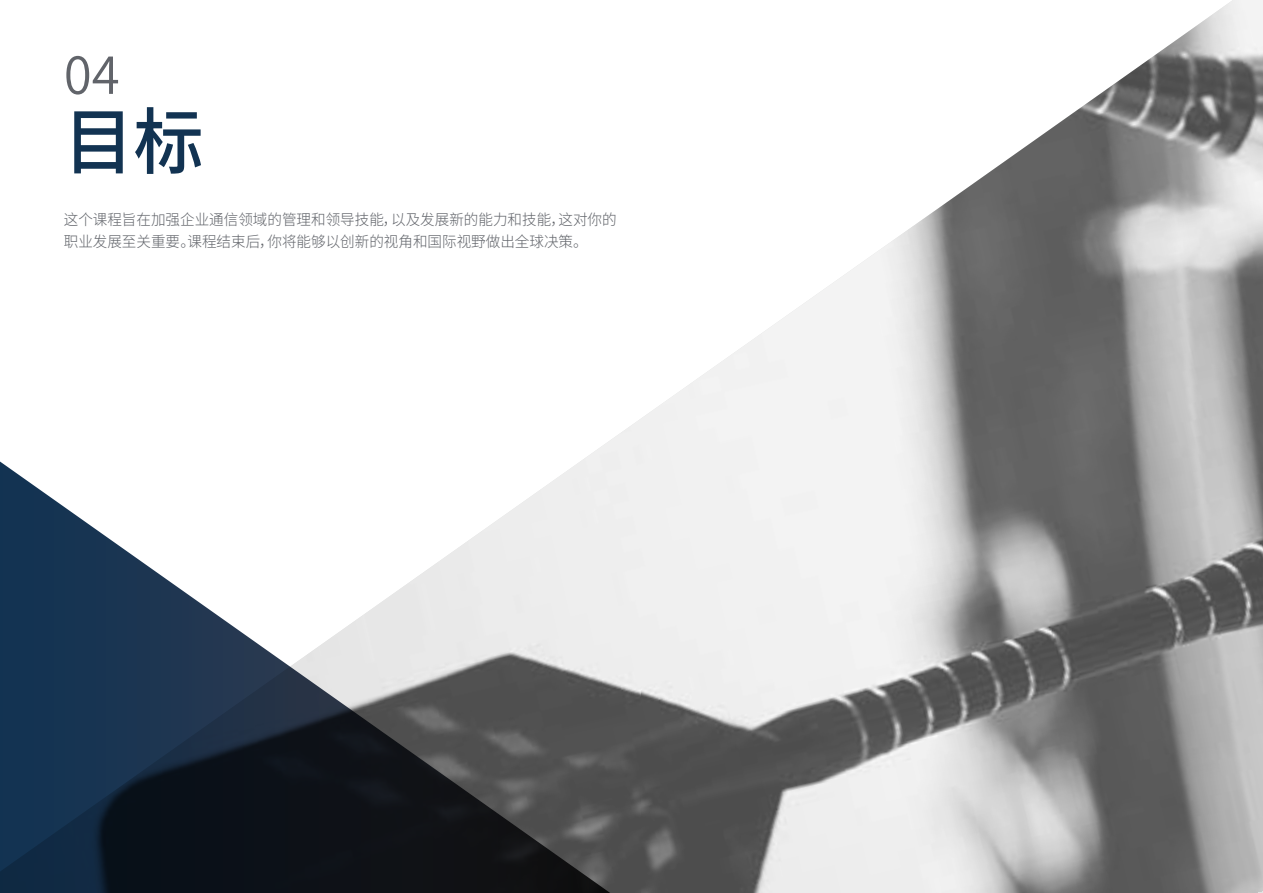
<style>
.page{position:relative;width:1263px;height:893px;background:#fff}
.page>*{position:absolute;margin:0;border:0;box-sizing:border-box;transform-origin:0 0}
.t1{font:500 72px "Source Han Sans CN";color:#123352}
.t2{font:52.5px "Source Han Sans CN";color:#61646a}
.t3{font:300 15px/22.5px "Source Han Sans CN";color:#61646a}
</style>
<div class="page">
<img style="left:603px;top:0;width:660px;height:893px">
<svg style="left:0;top:446px;width:640px;height:447px"></svg>
<h2 class="t2" style="left:64px;top:45px;width:57px">04</h2>
<h1 class="t1" style="left:64px;top:101px;width:141px">目标</h1>
<p class="t3" style="left:64px;top:208px;width:554px">这个课程旨在加强企业通信领域的管理和领导技能，以及发展新的能力和技能，这对你的职业发展至关重要。课程结束后，你将能够以创新的视角和国际视野做出全球决策。</p>
</div>
